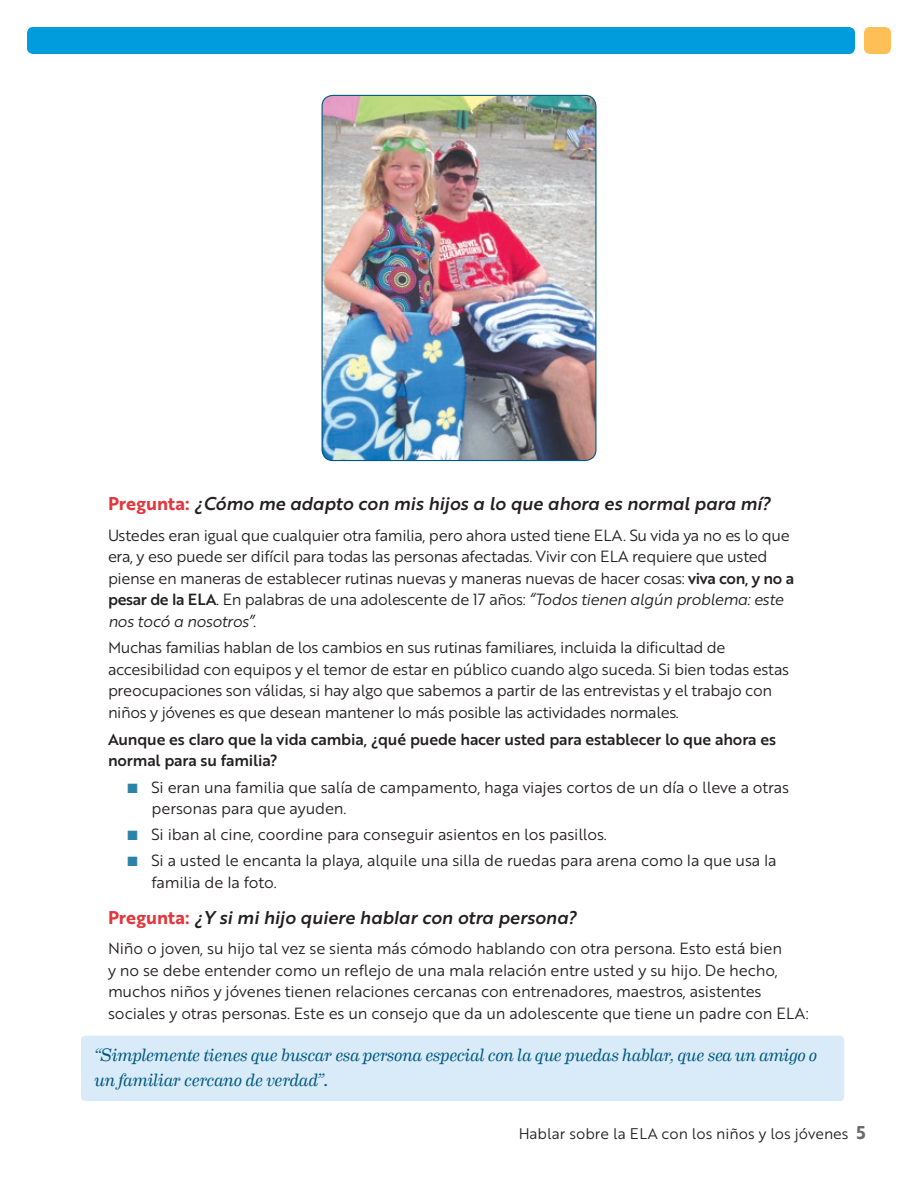
<style>
.page{position:relative;width:918px;height:1188px;background:#fff}
.page>*{position:absolute;margin:0;border:0;box-sizing:border-box;transform-origin:0 0}
.t1{font:italic 18px/24.8px "Eames Century Modern";letter-spacing:-.015em;color:#005882}
.t2{font:18px "Brother 1816 Medium Italic";color:#231f20}
.t3{font:15.75px/21.5px "Brother 1816 Book";letter-spacing:-.01em;color:#231f20}
.t4{font:15.75px/21.5px "Brother 1816 Medium";letter-spacing:-.01em;color:#231f20}
.t5{font:15.75px "Brother 1816 Book Italic";letter-spacing:-.025em;color:#231f20}
.t6{font:15px "Brother 1816 Book";color:#231f20}
.s1{font-family:"Brother 1816 Bold";color:#e1373d}
.s2{font-family:"Brother 1816 Medium"}
.s3{font-family:"Brother 1816 Book Italic"}
.s4{font-family:"Brother 1816 Book"}
.s5{color:#2c82a8}
.s6{font-family:"Brother 1816 Bold";font-size:18px;color:#69696c}
</style>
<div class="page">
<div style="left:27px;top:27px;width:828px;height:27px;background:#009cdc;border-radius:6px"></div>
<div style="left:864px;top:27px;width:27px;height:27px;background:#fdbf56;border-radius:6px"></div>
<img style="left:322px;top:95px;width:274px;height:366px">
<div style="left:322px;top:95px;width:274px;height:366px;border:1px solid #005882;border-radius:11px"></div>
<div style="left:81px;top:1036px;width:763px;height:65px;background:#d9ebf8;border-radius:4px"></div>
<p class="t2" style="left:108px;top:490px;width:664px"><span class="s1">Pregunta:</span> ¿Cómo me adapto con mis hijos a lo que ahora es normal para mí?</p>
<p class="t3" style="left:108px;top:524px;width:688px">Ustedes eran igual que cualquier otra familia, pero ahora usted tiene ELA. Su vida ya no es lo que era, y eso puede ser difícil para todas las personas afectadas. Vivir con ELA requiere que usted piense en maneras de establecer rutinas nuevas y maneras nuevas de hacer cosas: <span class="s2">viva con, y no a pesar de la ELA</span>. En palabras de una adolescente de 17 años: <span class="s3">“Todos tienen algún problema: este</span></p>
<p class="t5" style="left:108px;top:609px;width:150px">nos tocó a nosotros”<span class="s4">.</span></p>
<p class="t3" style="left:108px;top:637px;width:683px">Muchas familias hablan de los cambios en sus rutinas familiares, incluida la dificultad de accesibilidad con equipos y el temor de estar en público cuando algo suceda. Si bien todas estas preocupaciones son válidas, si hay algo que sabemos a partir de las entrevistas y el trabajo con niños y jóvenes es que desean mantener lo más posible las actividades normales.</p>
<p class="t4" style="left:108px;top:728px;width:670px">Aunque es claro que la vida cambia, ¿qué puede hacer usted para establecer lo que ahora es normal para su familia?</p>
<p class="t3" style="left:152px;top:776px;width:639px;text-indent:-24px"><span class="s5">■</span> Si eran una familia que salía de campamento, haga viajes cortos de un día o lleve a otras personas para que ayuden.</p>
<p class="t3" style="left:128px;top:823px;width:481px"><span class="s5">■</span> Si iban al cine, coordine para conseguir asientos en los pasillos.</p>
<p class="t3" style="left:152px;top:849px;width:627px;text-indent:-24px"><span class="s5">■</span> Si a usted le encanta la playa, alquile una silla de ruedas para arena como la que usa la familia de la foto.</p>
<p class="t2" style="left:108px;top:904px;width:470px"><span class="s1">Pregunta:</span> ¿Y si mi hijo quiere hablar con otra persona?</p>
<p class="t3" style="left:108px;top:937px;width:702px">Niño o joven, su hijo tal vez se sienta más cómodo hablando con otra persona. Esto está bien<br>y no se debe entender como un reflejo de una mala relación entre usted y su hijo. De hecho, muchos niños y jóvenes tienen relaciones cercanas con entrenadores, maestros, asistentes sociales y otras personas. Este es un consejo que da un adolescente que tiene un padre con ELA:</p>
<p class="t1" style="left:94px;top:1041px;width:724px">“Simplemente tienes que buscar esa persona especial con la que puedas hablar, que sea un amigo o un familiar cercano de verdad”.</p>
<p class="t6" style="left:519px;top:1122px;width:348px">Hablar sobre la ELA con los niños y los jóvenes <span class="s6">5</span></p>
</div>
